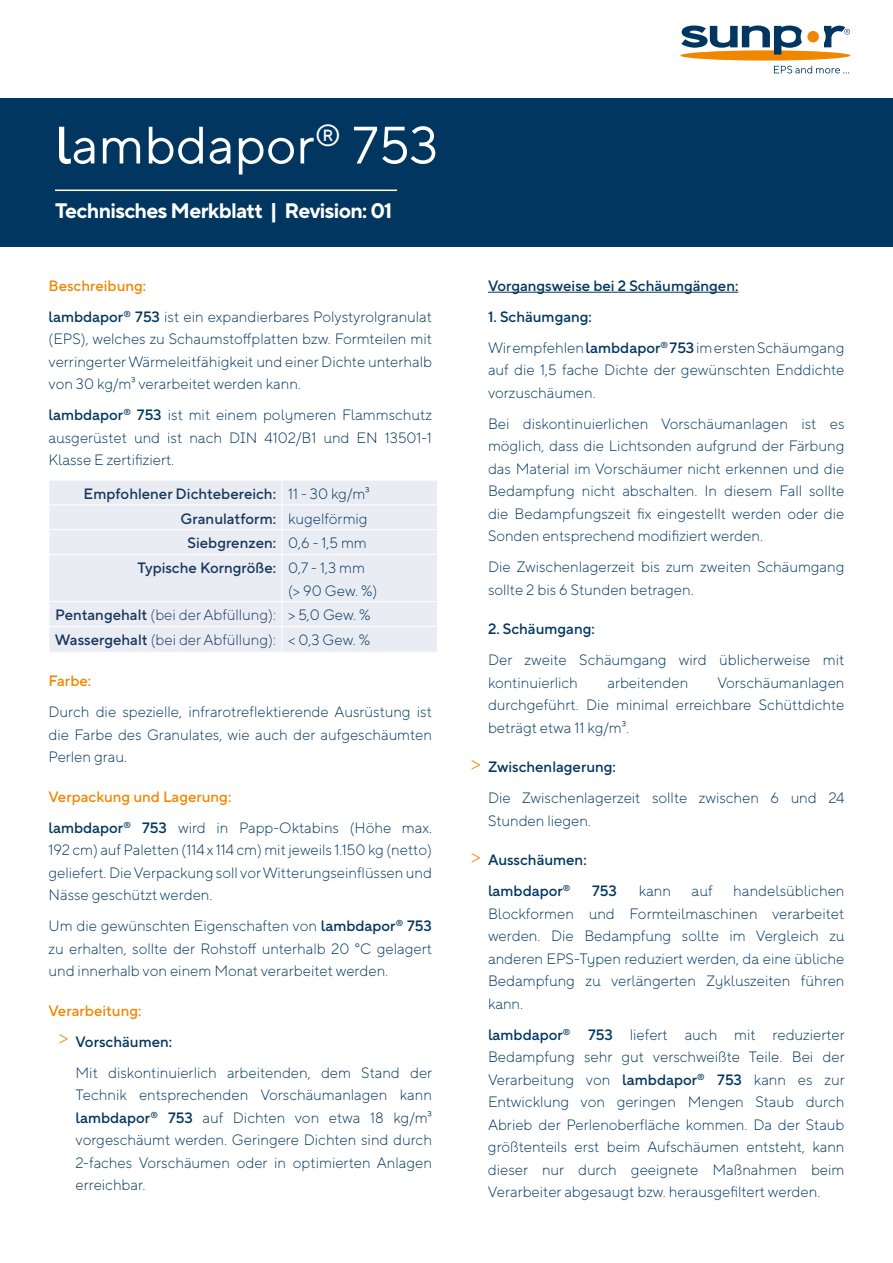
<style>
.page{position:relative;width:893px;height:1263px;background:#fff}
.page>*{position:absolute;margin:0;border:0;box-sizing:border-box;transform-origin:0 0}
.t1{font:52.5px "TT Norms Pro";color:#fff}
.t2{font:700 21px "TT Norms Pro";letter-spacing:-.03em;color:#fff}
.t3{font:300 15px/22.5px "TT Norms Pro";color:#00365f;text-align:justify}
.t4{font:500 15px "TT Norms Pro";color:#16375c}
.t5{font:300 15px/24.8px "TT Norms Pro";color:#16375c}
.t6{font:500 15px/31px "TT Norms Pro";color:#00365f;text-align:center}
.t7{font:500 15px "TT Norms Pro";color:#f18700}
.s1{font-weight:500}
.s2{font-weight:500;color:#f18700}
.s3{font-weight:300;color:#00365f}
.s4{color:#00365f}
.s5{font-weight:300;font-size:21px;color:#f18700}
.s6{font-size:21px;color:#f18700}
</style>
<div class="page">
<div style="left:0;top:98px;width:893px;height:148px;background:#00365f"></div>
<hr style="left:55px;top:190px;width:342px;height:1px;background:#fff">
<div style="left:680px;top:50px;width:170px;height:11px;background:#f18700;border-radius:50%"></div>
<div style="left:807px;top:31px;width:12px;height:11px;background:#f18700;border-radius:50%"></div>
<svg style="left:824px;top:26px;width:26px;height:21px"></svg>
<svg style="left:681px;top:26px;width:121px;height:29px"></svg>
<svg style="left:774px;top:66px;width:75px;height:7px"></svg>
<div style="left:50px;top:481px;width:387px;height:171px;background:#eaecf3"></div>
<hr style="left:49px;top:504px;width:233px;height:1px;background:#fff">
<hr style="left:282px;top:504px;width:156px;height:1px;background:#fff">
<hr style="left:49px;top:529px;width:233px;height:1px;background:#fff">
<svg style="left:49px;top:481px;width:1px;height:73px"></svg>
<hr style="left:282px;top:529px;width:156px;height:1px;background:#fff">
<svg style="left:282px;top:481px;width:1px;height:73px"></svg>
<hr style="left:49px;top:554px;width:233px;height:1px;background:#fff">
<hr style="left:282px;top:554px;width:156px;height:1px;background:#fff">
<hr style="left:282px;top:555px;width:1px;height:46px;background:#fff">
<hr style="left:49px;top:601px;width:233px;height:1px;background:#fff">
<hr style="left:282px;top:601px;width:156px;height:1px;background:#fff">
<hr style="left:49px;top:626px;width:233px;height:1px;background:#fff">
<svg style="left:49px;top:602px;width:1px;height:50px"></svg>
<hr style="left:282px;top:626px;width:156px;height:1px;background:#fff">
<svg style="left:282px;top:602px;width:1px;height:50px"></svg>
<hr style="left:488px;top:292px;width:250px;height:1px;background:#00365f">
<h1 class="t1" style="left:55px;top:111px;width:385px"><span class="s1">l</span>ambdapor<sup>®</sup> 753</h1>
<h2 class="t2" style="left:55px;top:197px;width:339px">Technisches Merkblatt | Revision: 01</h2>
<p class="t3" style="left:49px;top:269px;width:385px;line-height:31px"><span class="s2">Beschreibung:<br></span><span class="s1">lambdapor</span><sup>®</sup> <span class="s1">753</span> ist ein expandierbares Polystyrolgranulat</p>
<p class="t3" style="left:49px;top:327px;width:385px">(EPS), welches zu Schaumstoffplatten bzw. Formteilen mit verringerter Wärmeleitfähigkeit und einer Dichte unterhalb von 30 kg/m³ verarbeitet werden kann.</p>
<p class="t3" style="left:49px;top:403px;width:385px"><span class="s1">lambdapor</span><sup>®</sup> <span class="s1">753</span> ist mit einem polymeren Flammschutz ausgerüstet und ist nach DIN 4102/B1 und EN 13501-1<br>Klasse E zertifiziert.</p>
<p class="t4" style="left:84px;top:484px;width:288px">Empfohlener Dichtebereich: <span class="s3">11 - 30 kg/m³</span></p>
<p class="t4" style="left:180px;top:509px;width:189px">Granulatform: <span class="s3">kugelförmig</span></p>
<p class="t4" style="left:188px;top:533px;width:181px">Siebgrenzen: <span class="s3">0,6 - 1,5 mm</span></p>
<p class="t4" style="left:137px;top:558px;width:229px">Typische Korngröße: <span class="s3">0,7 - 1,3 mm</span></p>
<p class="t5" style="left:55px;top:577px;width:324px;text-indent:233px"><span class="s4">(&gt; 90 Gew. %)<br></span><span class="s1">Pentangehalt</span> (bei der Abfüllung): <span class="s4">&gt; 5,0 Gew. %<br></span><span class="s1">Wassergehalt</span> (bei der Abfüllung): <span class="s4">&lt; 0,3 Gew. %</span></p>
<p class="t7" style="left:49px;top:671px;width:44px">Farbe:</p>
<p class="t3" style="left:49px;top:700px;width:385px">Durch die spezielle, infrarotreflektierende Ausrüstung ist die Farbe des Granulates, wie auch der aufgeschäumten Perlen grau.</p>
<p class="t3" style="left:49px;top:780px;width:385px;line-height:31px"><span class="s2">Verpackung und Lagerung:<br></span><span class="s1">lambdapor</span><sup>®</sup> <span class="s1">753</span> wird in Papp-Oktabins (Höhe max.</p>
<p class="t3" style="left:49px;top:838px;width:385px">192 cm) auf Paletten (114 x 114 cm) mit jeweils 1.150 kg (netto) geliefert. Die Verpackung soll vor Witterungseinflüssen und Nässe geschützt werden.</p>
<p class="t3" style="left:49px;top:914px;width:385px">Um die gewünschten Eigenschaften von <span class="s1">lambdapor</span><sup>®</sup> <span class="s1">753 </span>zu erhalten, sollte der Rohstoff unterhalb 20 °C gelagert und innerhalb von einem Monat verarbeitet werden.</p>
<p class="t7" style="left:49px;top:1001px;width:94px">Verarbeitung:</p>
<p class="t6" style="left:59px;top:1025px;width:115px"><span class="s5">&gt;</span> Vorschäumen:</p>
<p class="t3" style="left:76px;top:1060px;width:358px">Mit diskontinuierlich arbeitenden, dem Stand der</p>
<p class="t3" style="left:76px;top:1083px;width:358px">Technik entsprechenden Vorschäumanlagen kann <span class="s1">lambdapor</span><sup>®</sup> <span class="s1">753</span> auf Dichten von etwa 18 kg/m³ vorgeschäumt werden. Geringere Dichten sind durch 2-faches Vorschäumen oder in optimierten Anlagen erreichbar.</p>
<p class="t6" style="left:488px;top:269px;width:252px">Vorgangsweise bei 2 Schäumgängen:</p>
<p class="t3" style="left:488px;top:300px;width:358px;line-height:31px"><span class="s1">1. Schäumgang:<br></span>Wir empfehlen <span class="s1">lambdapor</span><sup>®</sup> <span class="s1">753</span> im ersten Schäumgang</p>
<p class="t3" style="left:488px;top:358px;width:358px">auf die 1,5 fache Dichte der gewünschten Enddichte vorzuschäumen.</p>
<p class="t3" style="left:488px;top:412px;width:358px">Bei diskontinuierlichen Vorschäumanlagen ist es möglich, dass die Lichtsonden aufgrund der Färbung das Material im Vorschäumer nicht erkennen und die Bedampfung nicht abschalten. In diesem Fall sollte die Bedampfungszeit fix eingestellt werden oder die Sonden entsprechend modifiziert werden.</p>
<p class="t3" style="left:488px;top:555px;width:358px">Die Zwischenlagerzeit bis zum zweiten Schäumgang sollte 2 bis 6 Stunden betragen.</p>
<p class="t6" style="left:488px;top:613px;width:108px">2. Schäumgang:</p>
<p class="t3" style="left:488px;top:648px;width:358px">Der zweite Schäumgang wird üblicherweise mit kontinuierlich</p>
<p class="t3" style="left:488px;top:671px;width:358px;text-indent:229px">Vorschäumanlagen durchgeführt. Die minimal erreichbare Schüttdichte beträgt etwa 11 kg/m³.</p>
<p class="t3" style="left:488px;top:751px;width:358px;line-height:31px;text-indent:-17px"><span class="s6">&gt;</span> <span class="s1">Zwischenlagerung:<br></span>Die Zwischenlagerzeit sollte zwischen 6 und 24</p>
<p class="t3" style="left:488px;top:809px;width:104px">Stunden liegen.</p>
<p class="t6" style="left:471px;top:844px;width:117px"><span class="s5">&gt;</span> Ausschäumen: lambdapor<sup>®</sup></p>
<p class="t3" style="left:607px;top:671px;width:82px">arbeitenden</p>
<p class="t6" style="left:592px;top:875px;width:26px">753</p>
<p class="t3" style="left:639px;top:879px;width:34px">kann</p>
<p class="t3" style="left:692px;top:879px;width:22px">auf</p>
<p class="t3" style="left:488px;top:879px;width:358px;text-indent:245px">handelsüblichen Blockformen und Formteilmaschinen verarbeitet werden. Die Bedampfung sollte im Vergleich zu anderen EPS-Typen reduziert werden, da eine übliche Bedampfung zu verlängerten Zykluszeiten führen kann.</p>
<p class="t3" style="left:488px;top:1023px;width:358px"><span class="s1">lambdapor</span><sup>®</sup> <span class="s1">753</span> liefert auch mit reduzierter Bedampfung sehr gut verschweißte Teile. Bei der Verarbeitung von <span class="s1">lambdapor</span><sup>®</sup> <span class="s1">753</span> kann es zur Entwicklung von geringen Mengen Staub durch Abrieb der Perlenoberfläche kommen. Da der Staub größtenteils erst beim Aufschäumen entsteht, kann dieser nur durch geeignete Maßnahmen beim Verarbeiter abgesaugt bzw. herausgefiltert werden.</p>
</div>
